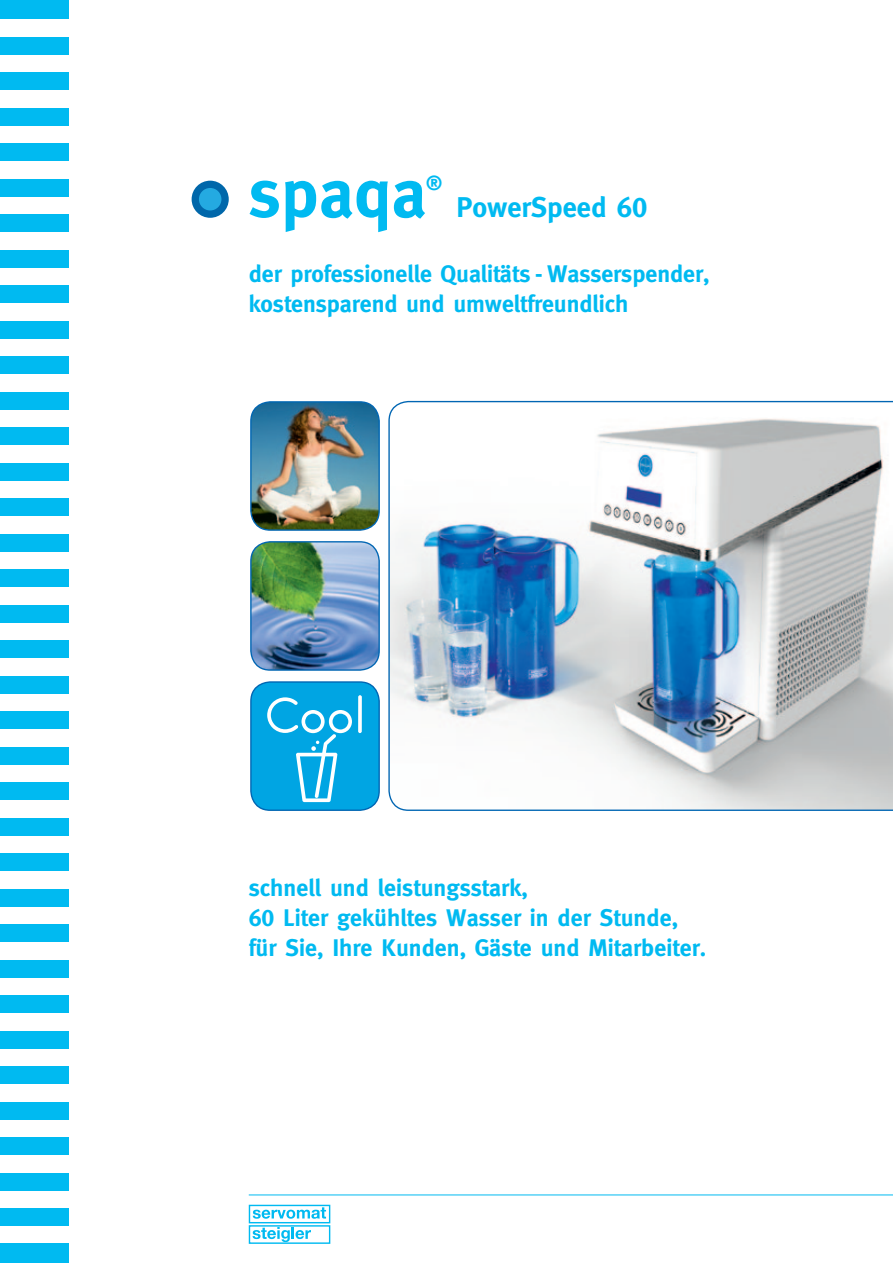
<style>
.page{position:relative;width:893px;height:1263px;background:#fff}
.page>*{position:absolute;margin:0;border:0;box-sizing:border-box;transform-origin:0 0}
.t1{font:700 69px "Meta";color:#00baf1}
.t2{font:700 28.5px "Meta";letter-spacing:-.005em;color:#00baf1}
.t3{font:700 24px/30px "Meta";color:#00baf1}
.t4{font:700 20.1px "Meta";color:#00baf1}
.s1{font-family:"Meta Bold Caps";font-weight:400}
</style>
<div class="page">
<div style="left:0;top:0;width:68px;height:19px;background:#00baf1"></div>
<div style="left:0;top:37px;width:68px;height:17px;background:#00baf1"></div>
<div style="left:0;top:72px;width:68px;height:18px;background:#00baf1"></div>
<div style="left:0;top:108px;width:68px;height:17px;background:#00baf1"></div>
<div style="left:0;top:143px;width:68px;height:18px;background:#00baf1"></div>
<div style="left:0;top:179px;width:68px;height:17px;background:#00baf1"></div>
<div style="left:0;top:214px;width:68px;height:18px;background:#00baf1"></div>
<div style="left:0;top:250px;width:68px;height:17px;background:#00baf1"></div>
<div style="left:0;top:285px;width:68px;height:18px;background:#00baf1"></div>
<div style="left:0;top:321px;width:68px;height:17px;background:#00baf1"></div>
<div style="left:0;top:356px;width:68px;height:18px;background:#00baf1"></div>
<div style="left:0;top:392px;width:68px;height:17px;background:#00baf1"></div>
<div style="left:0;top:427px;width:68px;height:18px;background:#00baf1"></div>
<div style="left:0;top:463px;width:68px;height:17px;background:#00baf1"></div>
<div style="left:0;top:498px;width:68px;height:18px;background:#00baf1"></div>
<div style="left:0;top:534px;width:68px;height:17px;background:#00baf1"></div>
<div style="left:0;top:569px;width:68px;height:18px;background:#00baf1"></div>
<div style="left:0;top:605px;width:68px;height:17px;background:#00baf1"></div>
<div style="left:0;top:640px;width:68px;height:18px;background:#00baf1"></div>
<div style="left:0;top:676px;width:68px;height:17px;background:#00baf1"></div>
<div style="left:0;top:711px;width:68px;height:18px;background:#00baf1"></div>
<div style="left:0;top:747px;width:68px;height:17px;background:#00baf1"></div>
<div style="left:0;top:782px;width:68px;height:18px;background:#00baf1"></div>
<div style="left:0;top:818px;width:68px;height:17px;background:#00baf1"></div>
<div style="left:0;top:853px;width:68px;height:18px;background:#00baf1"></div>
<div style="left:0;top:889px;width:68px;height:17px;background:#00baf1"></div>
<div style="left:0;top:924px;width:68px;height:18px;background:#00baf1"></div>
<div style="left:0;top:960px;width:68px;height:17px;background:#00baf1"></div>
<div style="left:0;top:995px;width:68px;height:18px;background:#00baf1"></div>
<div style="left:0;top:1031px;width:68px;height:17px;background:#00baf1"></div>
<div style="left:0;top:1066px;width:68px;height:18px;background:#00baf1"></div>
<div style="left:0;top:1102px;width:68px;height:17px;background:#00baf1"></div>
<div style="left:0;top:1137px;width:68px;height:18px;background:#00baf1"></div>
<div style="left:0;top:1173px;width:68px;height:17px;background:#00baf1"></div>
<div style="left:0;top:1208px;width:68px;height:18px;background:#00baf1"></div>
<div style="left:0;top:1244px;width:68px;height:19px;background:#00baf1"></div>
<hr style="left:249px;top:1194px;width:644px;height:1px;background:#00baf1">
<svg style="left:248px;top:1204px;width:83px;height:40px"></svg>
<img style="left:251px;top:402px;width:128px;height:128px">
<div style="left:250px;top:401px;width:130px;height:130px;border:1px solid #0166b3;border-radius:19px"></div>
<svg style="left:251px;top:682px;width:128px;height:128px;background:#1eafe5"></svg>
<div style="left:250px;top:681px;width:130px;height:130px;border:1px solid #0166b3;border-radius:19px"></div>
<img style="left:251px;top:542px;width:128px;height:128px">
<div style="left:250px;top:541px;width:130px;height:130px;border:1px solid #0166b3;border-radius:19px"></div>
<img style="left:388px;top:401px;width:505px;height:410px">
<div style="left:192px;top:181px;width:37px;height:37px;background:#0067aa;border-radius:50%"></div>
<div style="left:199px;top:188px;width:22px;height:22px;background:#24aae1;border-radius:50%"></div>
<p class="t4" style="left:426px;top:172px;width:18px">®</p>
<h1 class="t1" style="left:249px;top:153px;width:179px">spaqa</h1>
<p class="t2" style="left:456px;top:191px;width:192px">PowerSpeed 6<span class="s1">0</span></p>
<p class="t3" style="left:249px;top:259px;width:462px">der professionelle Qualitäts - Wasserspender, kostensparend und umweltfreundlich</p>
<p class="t3" style="left:249px;top:872px;width:459px">schnell und leistungsstark,<br>6<span class="s1">0</span> Liter gekühltes Wasser in der Stunde, für Sie, Ihre Kunden, Gäste und Mitarbeiter.</p>
</div>
